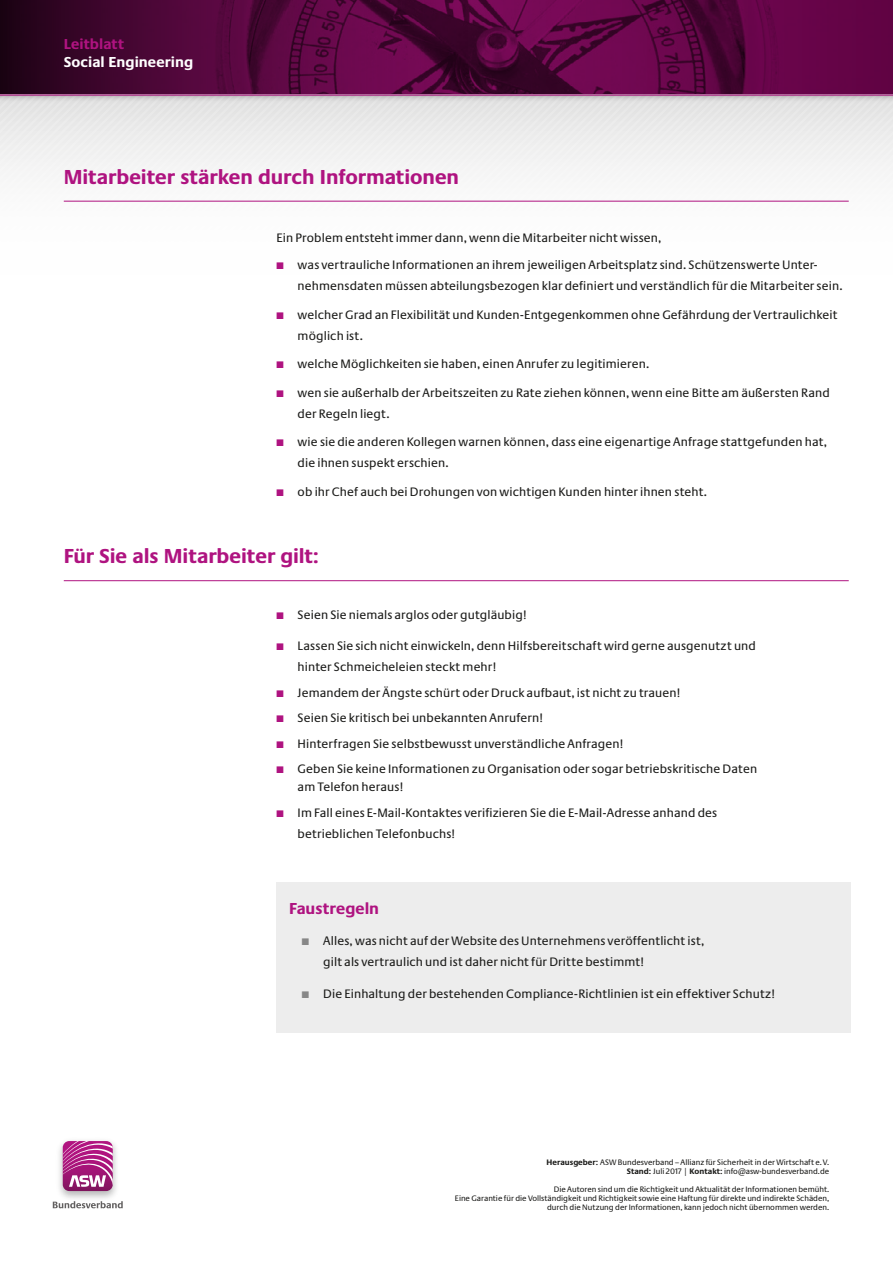
<style>
.page{position:relative;width:893px;height:1263px;background:#fff}
.page>*{position:absolute;margin:0;border:0;box-sizing:border-box;transform-origin:0 0}
.t1{font:700 21px "Neue Praxis";letter-spacing:-.005em;color:#af1380}
.t2{font:700 16.5px "Neue Praxis";color:#af1380}
.t3{font:700 15px "Neue Praxis";letter-spacing:.005em;color:#fff}
.t4{font:700 15px "Neue Praxis";letter-spacing:.005em;color:#af1380}
.t5{font:12.75px/21px "Neue Praxis";letter-spacing:.01em;color:#1d1d1b}
.t6{font:8.25px/9px "Neue Praxis";color:#1d1d1b;text-align:right}
.s1{color:#af1380}
.s2{color:#878787}
.s3{font-weight:700}
</style>
<div class="page">
<img style="left:468px;top:0;width:425px;height:94px">
<svg style="left:0;top:0;width:468px;height:94px;background:#4a0635"></svg>
<svg style="left:367px;top:102px;width:8px;height:99px"></svg>
<svg style="left:359px;top:102px;width:8px;height:99px"></svg>
<svg style="left:351px;top:102px;width:8px;height:99px"></svg>
<svg style="left:343px;top:102px;width:8px;height:99px"></svg>
<svg style="left:328px;top:102px;width:8px;height:99px"></svg>
<svg style="left:320px;top:102px;width:8px;height:99px"></svg>
<svg style="left:312px;top:102px;width:8px;height:99px"></svg>
<svg style="left:304px;top:102px;width:8px;height:99px"></svg>
<svg style="left:296px;top:102px;width:8px;height:99px"></svg>
<svg style="left:289px;top:102px;width:7px;height:99px"></svg>
<svg style="left:281px;top:102px;width:8px;height:99px"></svg>
<svg style="left:273px;top:102px;width:8px;height:99px"></svg>
<svg style="left:265px;top:102px;width:8px;height:99px"></svg>
<svg style="left:257px;top:102px;width:8px;height:99px"></svg>
<svg style="left:249px;top:102px;width:8px;height:99px"></svg>
<svg style="left:0;top:102px;width:249px;height:100px"></svg>
<svg style="left:0;top:96px;width:893px;height:6px;background:#d3d3d3"></svg>
<hr style="left:0;top:95px;width:893px;height:1px;background:#af1380">
<img style="left:52px;top:1140px;width:71px;height:69px">
<svg style="left:63px;top:1141px;width:50px;height:50px;background:#b94e97"></svg>
<svg style="left:53px;top:1201px;width:70px;height:7px"></svg>
<div style="left:276px;top:882px;width:574px;height:150px;background:#ededed"></div>
<hr style="left:64px;top:201px;width:785px;height:1px;background:#af1380">
<hr style="left:64px;top:580px;width:785px;height:1px;background:#af1380">
<p class="t4" style="left:64px;top:35px;width:62px">Leitblatt</p>
<p class="t3" style="left:64px;top:53px;width:131px">Social Engineering</p>
<h1 class="t1" style="left:64px;top:164px;width:397px">Mitarbeiter stärken durch Informationen</h1>
<p class="t5" style="left:276px;top:227px;width:386px">Ein Problem entsteht immer dann, wenn die Mitarbeiter nicht wissen,</p>
<p class="t5" style="left:298px;top:254px;width:546px;text-indent:-21px"><span class="s1">■</span> was vertrauliche Informationen an ihrem jeweiligen Arbeitsplatz sind. Schützenswerte Unter&shy;nehmensdaten müssen abteilungsbezogen klar definiert und verständlich für die Mitarbeiter sein.</p>
<p class="t5" style="left:298px;top:304px;width:541px;text-indent:-21px"><span class="s1">■</span> welcher Grad an Flexibilität und Kunden-Entgegenkommen ohne Gefährdung der Vertraulichkeit möglich ist.</p>
<p class="t5" style="left:276px;top:353px;width:374px"><span class="s1">■</span> welche Möglichkeiten sie haben, einen Anrufer zu legitimieren.</p>
<p class="t5" style="left:298px;top:382px;width:534px;text-indent:-21px"><span class="s1">■</span> wen sie außerhalb der Arbeitszeiten zu Rate ziehen können, wenn eine Bitte am äußersten Rand der Regeln liegt.</p>
<p class="t5" style="left:298px;top:431px;width:531px;text-indent:-21px"><span class="s1">■</span> wie sie die anderen Kollegen warnen können, dass eine eigenartige Anfrage stattgefunden hat, die ihnen suspekt erschien.</p>
<p class="t5" style="left:276px;top:481px;width:432px"><span class="s1">■</span> ob ihr Chef auch bei Drohungen von wichtigen Kunden hinter ihnen steht.</p>
<h1 class="t1" style="left:64px;top:543px;width:257px">Für Sie als Mitarbeiter gilt:</h1>
<p class="t5" style="left:276px;top:604px;width:252px"><span class="s1">■</span> Seien Sie niemals arglos oder gutgläubig!</p>
<p class="t5" style="left:298px;top:635px;width:460px;text-indent:-21px"><span class="s1">■</span> Lassen Sie sich nicht einwickeln, denn Hilfsbereitschaft wird gerne ausgenutzt und hinter Schmeicheleien steckt mehr!</p>
<p class="t5" style="left:276px;top:682px;width:406px"><span class="s1">■</span> Jemandem der Ängste schürt oder Druck aufbaut, ist nicht zu trauen!</p>
<p class="t5" style="left:276px;top:707px;width:269px"><span class="s1">■</span> Seien Sie kritisch bei unbekannten Anrufern!</p>
<p class="t5" style="left:276px;top:733px;width:349px"><span class="s1">■</span> Hinterfragen Sie selbstbewusst unverständliche Anfragen!</p>
<p class="t5" style="left:298px;top:760px;width:461px;line-height:18px;text-indent:-21px"><span class="s1">■</span> Geben Sie keine Informationen zu Organisation oder sogar betriebskritische Daten am Telefon heraus!</p>
<p class="t5" style="left:298px;top:802px;width:421px;text-indent:-21px"><span class="s1">■</span> Im Fall eines E-Mail-Kontaktes verifizieren Sie die E-Mail-Adresse anhand des betrieblichen Telefonbuchs!</p>
<p class="t2" style="left:289px;top:898px;width:91px">Faustregeln</p>
<p class="t5" style="left:323px;top:930px;width:383px;text-indent:-21px"><span class="s2">■</span> Alles, was nicht auf der Website des Unternehmens veröffentlicht ist, gilt als vertraulich und ist daher nicht für Dritte bestimmt!</p>
<p class="t5" style="left:302px;top:983px;width:475px"><span class="s2">■</span> Die Einhaltung der bestehenden Compliance-Richtlinien ist ein effektiver Schutz!</p>
<p class="t6" style="left:547px;top:1158px;width:284px"><span class="s3">Herausgeber:</span> ASW Bundesverband – Allianz für Sicherheit in der Wirtschaft e.V.<br><span class="s3">Stand:</span> Juli 2017 | <span class="s3">Kontakt:</span> info@asw-bundesverband.de</p>
<p class="t6" style="left:455px;top:1184px;width:376px">Die Autoren sind um die Richtigkeit und Aktualität der Informationen bemüht.<br>Eine Garantie für die Vollständigkeit und Richtigkeit sowie eine Haftung für direkte und indirekte Schäden, durch die Nutzung der Informationen, kann jedoch nicht übernommen werden.</p>
</div>
